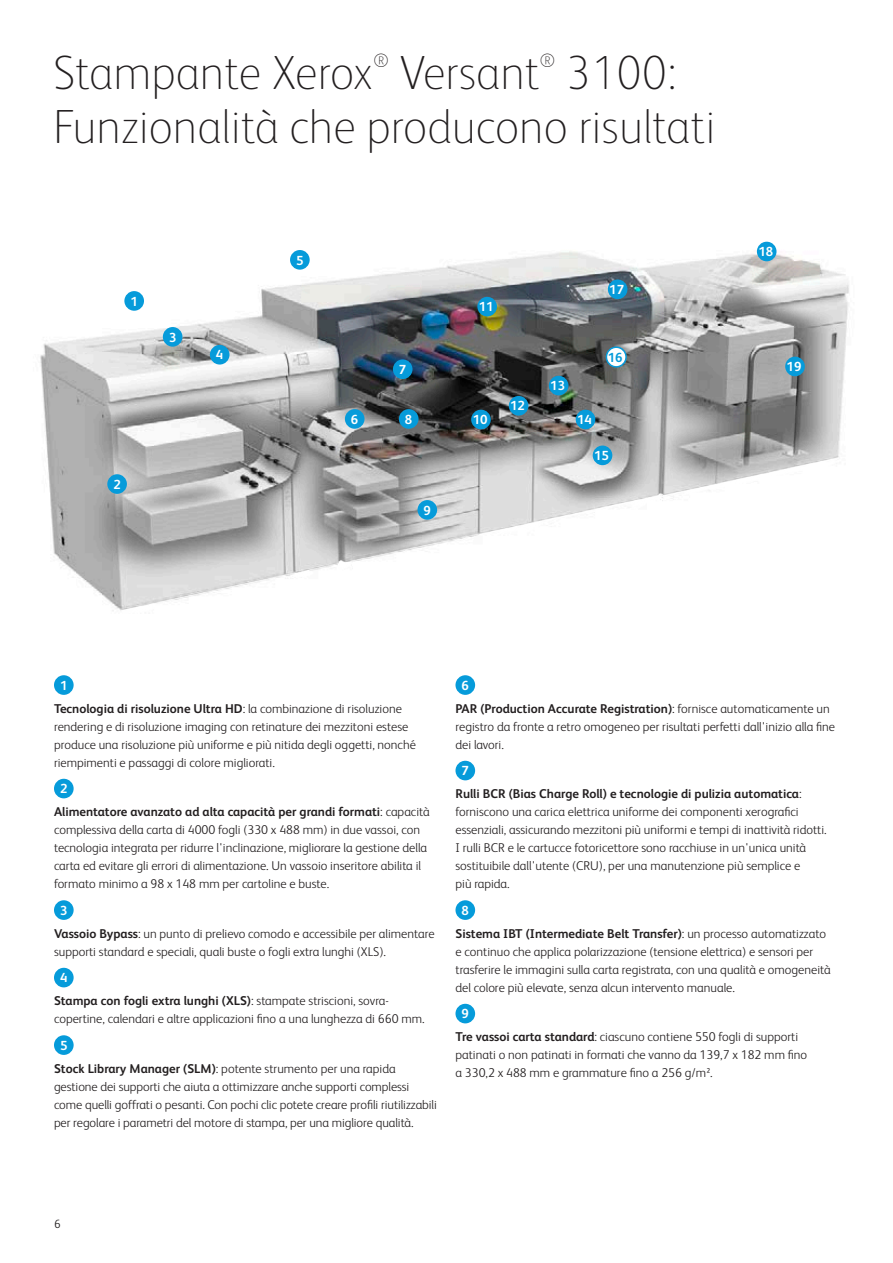
<style>
.page{position:relative;width:893px;height:1263px;background:#fff}
.page>*{position:absolute;margin:0;border:0;box-sizing:border-box;transform-origin:0 0}
.t1{font:100 48px/54px "Xerox Sans";color:#231f20}
.t2{font:100 19.2px "Xerox Sans";color:#231f20}
.t3{font:700 13.2px "Xerox Sans";color:#fff}
.t4{font:700 13.2px "Xerox Sans";color:#069bda}
.t5{font:300 12.75px/18px "Xerox Sans";color:#231f20}
.t6{font:300 12px "Xerox Sans";color:#231f20}
.s1{font-weight:700}
</style>
<div class="page">
<img style="left:40px;top:241px;width:809px;height:370px">
<div style="left:54px;top:675px;width:20px;height:20px;background:#069bda;border-radius:50%"></div>
<div style="left:54px;top:779px;width:20px;height:19px;background:#069bda;border-radius:50%"></div>
<div style="left:54px;top:900px;width:20px;height:20px;background:#069bda;border-radius:50%"></div>
<div style="left:54px;top:968px;width:20px;height:19px;background:#069bda;border-radius:50%"></div>
<div style="left:54px;top:1035px;width:20px;height:20px;background:#069bda;border-radius:50%"></div>
<div style="left:455px;top:675px;width:20px;height:20px;background:#069bda;border-radius:50%"></div>
<div style="left:455px;top:761px;width:20px;height:19px;background:#069bda;border-radius:50%"></div>
<div style="left:455px;top:900px;width:20px;height:20px;background:#069bda;border-radius:50%"></div>
<div style="left:455px;top:1004px;width:20px;height:19px;background:#069bda;border-radius:50%"></div>
<div style="left:124px;top:291px;width:20px;height:20px;background:#069bda;border-radius:50%"></div>
<div style="left:290px;top:250px;width:20px;height:20px;background:#069bda;border-radius:50%"></div>
<div style="left:163px;top:327px;width:19px;height:20px;background:#069bda;border-radius:50%"></div>
<div style="left:549px;top:376px;width:19px;height:19px;background:#069bda;border-radius:50%"></div>
<div style="left:345px;top:409px;width:19px;height:20px;background:#069bda;border-radius:50%"></div>
<div style="left:210px;top:345px;width:19px;height:20px;background:#069bda;border-radius:50%"></div>
<div style="left:107px;top:474px;width:20px;height:20px;background:#069bda;border-radius:50%"></div>
<div style="left:417px;top:500px;width:20px;height:20px;background:#069bda;border-radius:50%"></div>
<div style="left:399px;top:409px;width:19px;height:20px;background:#069bda;border-radius:50%"></div>
<div style="left:393px;top:359px;width:19px;height:20px;background:#069bda;border-radius:50%"></div>
<div style="left:471px;top:410px;width:20px;height:19px;background:#069bda;border-radius:50%"></div>
<div style="left:576px;top:410px;width:19px;height:19px;background:#069bda;border-radius:50%"></div>
<div style="left:593px;top:446px;width:19px;height:19px;background:#069bda;border-radius:50%"></div>
<div style="left:509px;top:396px;width:19px;height:20px;background:#069bda;border-radius:50%"></div>
<div style="left:477px;top:297px;width:20px;height:19px;background:#069bda;border-radius:50%"></div>
<div style="left:608px;top:279px;width:19px;height:20px;background:#069bda;border-radius:50%"></div>
<div style="left:606px;top:347px;width:20px;height:20px;background:#fff;border-radius:50%"></div>
<div style="left:606px;top:346px;width:21px;height:22px;border:2px solid #069bda;border-radius:50%"></div>
<div style="left:785px;top:357px;width:20px;height:19px;background:#069bda;border-radius:50%"></div>
<div style="left:757px;top:242px;width:19px;height:19px;background:#069bda;border-radius:50%"></div>
<h1 class="t1" style="left:53px;top:43px;width:322px">Stampante Xerox</h1>
<h2 class="t2" style="left:373px;top:48px;width:17px">®</h2>
<h1 class="t1" style="left:399px;top:43px;width:142px">Versant</h1>
<h2 class="t2" style="left:540px;top:48px;width:17px">®</h2>
<h1 class="t1" style="left:53px;top:43px;width:664px;text-indent:512px">3100:<br>Funzionalità che producono risultati</h1>
<p class="t3" style="left:130px;top:292px;width:9px">1</p>
<p class="t3" style="left:169px;top:328px;width:9px">3</p>
<p class="t3" style="left:216px;top:346px;width:9px">4</p>
<p class="t3" style="left:113px;top:475px;width:9px">2</p>
<p class="t3" style="left:296px;top:251px;width:9px">5</p>
<p class="t3" style="left:351px;top:410px;width:9px">6</p>
<p class="t3" style="left:399px;top:360px;width:9px">7</p>
<p class="t3" style="left:405px;top:410px;width:9px">8</p>
<p class="t3" style="left:423px;top:501px;width:9px">9</p>
<p class="t3" style="left:479px;top:298px;width:16px">11</p>
<p class="t3" style="left:510px;top:397px;width:16px">12</p>
<p class="t3" style="left:550px;top:377px;width:16px">13</p>
<p class="t3" style="left:473px;top:411px;width:16px">10</p>
<p class="t3" style="left:577px;top:411px;width:16px">14</p>
<p class="t3" style="left:609px;top:280px;width:16px">17</p>
<p class="t4" style="left:608px;top:348px;width:16px">16</p>
<p class="t3" style="left:594px;top:446px;width:16px">15</p>
<p class="t3" style="left:758px;top:243px;width:16px">18</p>
<p class="t3" style="left:787px;top:357px;width:16px">19</p>
<p class="t3" style="left:60px;top:676px;width:9px">1</p>
<p class="t5" style="left:54px;top:699px;width:363px"><span class="s1">Tecnologia di risoluzione Ultra HD</span>: la combinazione di risoluzione rendering e di risoluzione imaging con retinature dei mezzitoni estese produce una risoluzione più uniforme e più nitida degli oggetti, nonché riempimenti e passaggi di colore migliorati.</p>
<p class="t3" style="left:60px;top:780px;width:9px">2</p>
<p class="t5" style="left:54px;top:802px;width:377px"><span class="s1">Alimentatore avanzato ad alta capacità per grandi formati</span>: capacità complessiva della carta di 4000 fogli (330 x 488 mm) in due vassoi, con tecnologia integrata per ridurre l'inclinazione, migliorare la gestione della carta ed evitare gli errori di alimentazione. Un vassoio inseritore abilita il formato minimo a 98 x 148 mm per cartoline e buste.</p>
<p class="t3" style="left:60px;top:901px;width:9px">3</p>
<p class="t5" style="left:54px;top:924px;width:382px"><span class="s1">Vassoio Bypass</span>: un punto di prelievo comodo e accessibile per alimentare supporti standard e speciali, quali buste o fogli extra lunghi (XLS).</p>
<p class="t3" style="left:60px;top:969px;width:9px">4</p>
<p class="t5" style="left:54px;top:991px;width:372px"><span class="s1">Stampa con fogli extra lunghi (XLS)</span>: stampate striscioni, sovra&shy;copertine, calendari e altre applicazioni fino a una lunghezza di 660 mm.</p>
<p class="t3" style="left:60px;top:1036px;width:9px">5</p>
<p class="t5" style="left:54px;top:1059px;width:384px"><span class="s1">Stock Library Manager (SLM)</span>: potente strumento per una rapida gestione dei supporti che aiuta a ottimizzare anche supporti complessi come quelli goffrati o pesanti. Con pochi clic potete creare profili riutilizzabili per regolare i parametri del motore di stampa, per una migliore qualità.</p>
<p class="t3" style="left:461px;top:676px;width:9px">6</p>
<p class="t5" style="left:455px;top:699px;width:381px"><span class="s1">PAR (Production Accurate Registration)</span>: fornisce automaticamente un registro da fronte a retro omogeneo per risultati perfetti dall'inizio alla fine dei lavori.</p>
<p class="t3" style="left:461px;top:762px;width:9px">7</p>
<p class="t5" style="left:455px;top:784px;width:373px"><span class="s1">Rulli BCR (Bias Charge Roll) e tecnologie di pulizia automatica</span>: forniscono una carica elettrica uniforme dei componenti xerografici essenziali, assicurando mezzitoni più uniformi e tempi di inattività ridotti.<br>I rulli BCR e le cartucce fotoricettore sono racchiuse in un'unica unità sostituibile dall'utente (CRU), per una manutenzione più semplice e<br>più rapida.</p>
<p class="t3" style="left:461px;top:901px;width:9px">8</p>
<p class="t5" style="left:455px;top:924px;width:377px"><span class="s1">Sistema IBT (Intermediate Belt Transfer)</span>: un processo automatizzato e continuo che applica polarizzazione (tensione elettrica) e sensori per trasferire le immagini sulla carta registrata, con una qualità e omogeneità del colore più elevate, senza alcun intervento manuale.</p>
<p class="t3" style="left:461px;top:1005px;width:9px">9</p>
<p class="t5" style="left:455px;top:1027px;width:353px"><span class="s1">Tre vassoi carta standard</span>: ciascuno contiene 550 fogli di supporti patinati o non patinati in formati che vanno da 139,7 x 182 mm fino a 330,2 x 488 mm e grammature fino a 256 g/m².</p>
<p class="t6" style="left:54px;top:1216px;width:8px">6</p>
</div>
